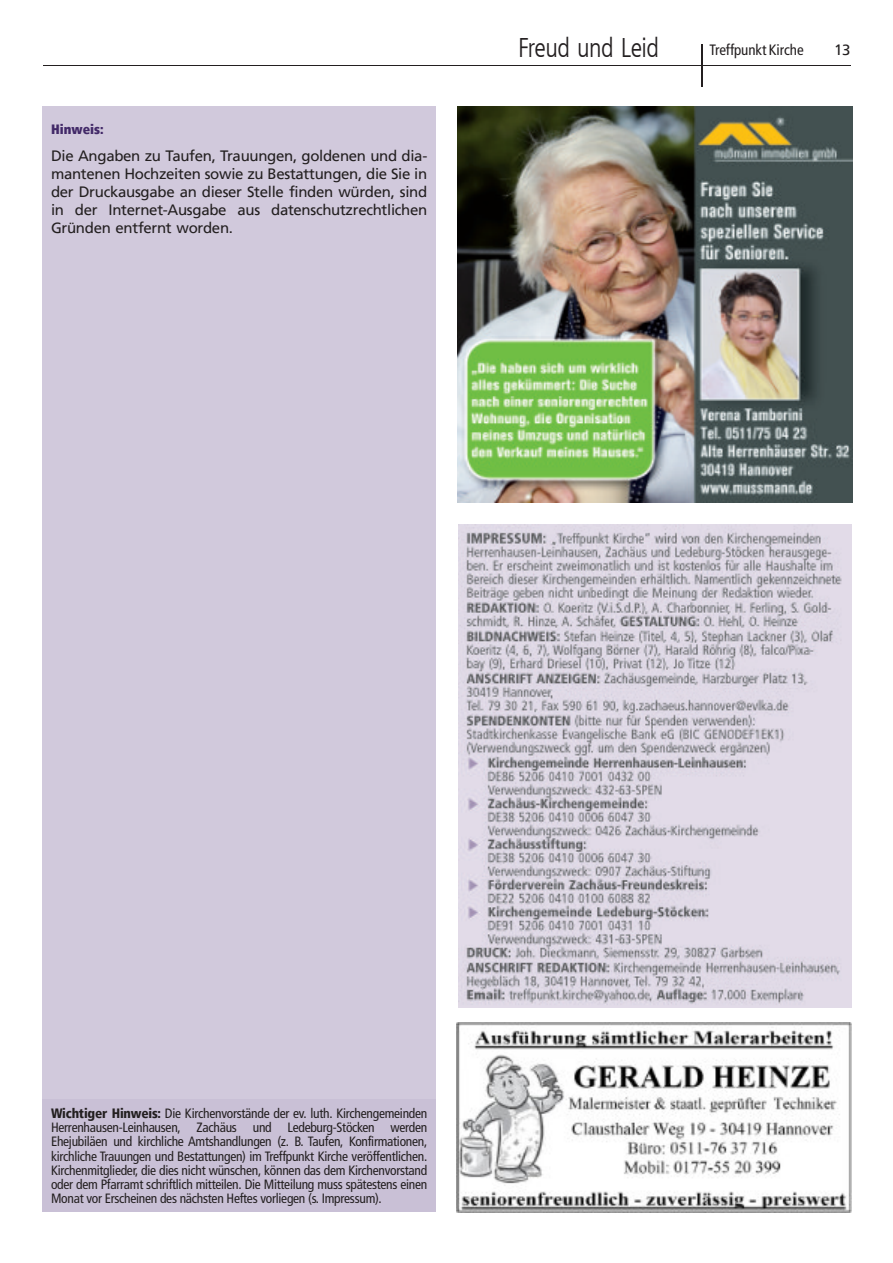
<style>
.page{position:relative;width:893px;height:1263px;background:#fff}
.page>*{position:absolute;margin:0;border:0;box-sizing:border-box;transform-origin:0 0}
.t1{font:300 condensed 27px "Frutiger LT";letter-spacing:-.02em;color:#231f20}
.t2{font:15px/18px "Frutiger LT";letter-spacing:-.02em;color:#231f20;text-align:justify}
.t3{font:condensed 15px "Frutiger LT";letter-spacing:-.005em;color:#231f20}
.t4{font:condensed 13.5px/14.2px "Frutiger LT";letter-spacing:-.02em;color:#231f20;text-align:justify}
.t5{font:900 condensed 13.5px "Frutiger LT";color:#422968}
.s1{font-weight:900}
</style>
<div class="page">
<div style="left:43px;top:106px;width:393px;height:1049px;background:#d1c9dc"></div>
<div style="left:43px;top:1099px;width:393px;height:113px;background:#c9c0d6"></div>
<img style="left:458px;top:525px;width:394px;height:482px">
<img style="left:457px;top:106px;width:396px;height:396px">
<img style="left:456px;top:1022px;width:396px;height:191px">
<hr style="left:702px;top:44px;width:1px;height:43px;background:#231f20">
<hr style="left:43px;top:65px;width:807px;height:1px;background:#231f20">
<p class="t5" style="left:51px;top:124px;width:54px">Hinweis:</p>
<p class="t2" style="left:51px;top:148px;width:378px">Die Angaben zu Taufen, Trauungen, goldenen und dia&shy;mantenen Hochzeiten sowie zu Bestattungen, die Sie in der Druckausgabe an dieser Stelle finden würden, sind in der Internet-Ausgabe aus datenschutzrechtlichen Gründen entfernt worden.</p>
<h1 class="t1" style="left:518px;top:37px;width:142px">Freud und Leid</h1>
<h1 class="t1" style="left:599px;top:37px;width:62px">Rubr k</h1>
<p class="t3" style="left:709px;top:44px;width:96px">Treffpunkt Kirche</p>
<p class="t2" style="left:834px;top:42px;width:18px">13</p>
<p class="t4" style="left:51px;top:1107px;width:378px"><span class="s1">Wichtiger Hinweis:</span> Die Kirchenvorstände der ev. luth. Kirchengemeinden Herrenhausen-Leinhausen, Zachäus und Ledeburg-Stöcken werden Ehejubiläen und kirchliche Amtshandlungen (z. B. Taufen, Konfirmationen, kirchliche Trauungen und Bestattungen) im Treffpunkt Kirche veröffentlichen.<br>Kirchenmitglieder, die dies nicht wünschen, können das dem Kirchenvorstand oder dem Pfarramt schriftlich mitteilen. Die Mitteilung muss spätestens einen Monat vor Erscheinen des nächsten Heftes vorliegen (s. Impressum).</p>
</div>
